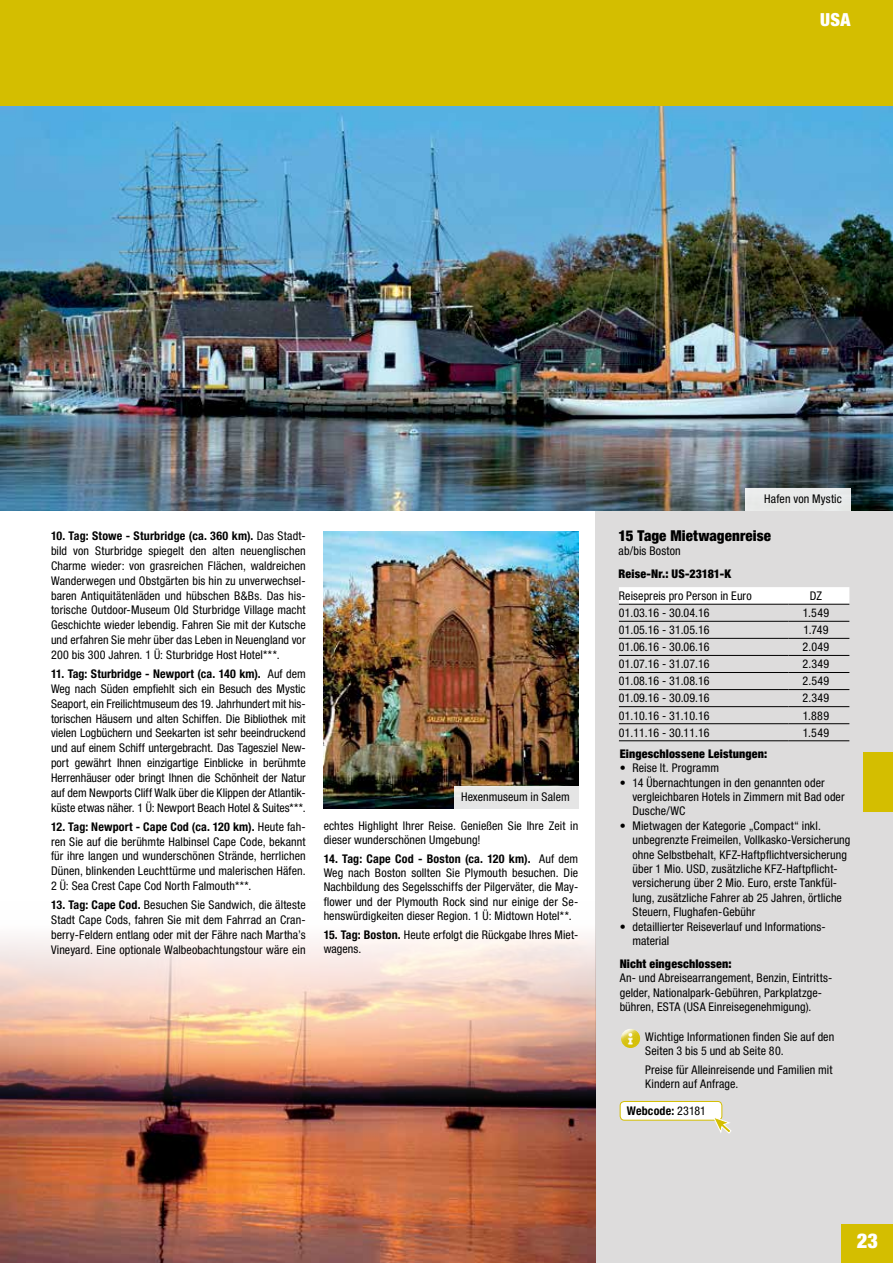
<style>
.page{position:relative;width:893px;height:1263px;background:#fff}
.page>*{position:absolute;margin:0;border:0;box-sizing:border-box;transform-origin:0 0}
.t1{font:900 condensed 20.4px "Helvetica Neue LT Std";color:#fff}
.t2{font:900 condensed 18px "Helvetica Neue LT Std";color:#fff}
.t3{font:900 condensed 15px "Helvetica Neue LT Std";letter-spacing:.005em;color:#000}
.t4{font:condensed 12px/14.9px "Helvetica Neue LT Std";letter-spacing:.005em;color:#000}
.t5{font:900 condensed 12px "Helvetica Neue LT Std";letter-spacing:.015em;color:#000}
.t6{font:700 condensed 12px "Helvetica Neue LT Std";letter-spacing:.015em;color:#000}
.s1{font-weight:700}
.s2{font-weight:400}
</style>
<div class="page">
<div style="left:595px;top:510px;width:298px;height:753px;background:#dddcdc"></div>
<div style="left:0;top:0;width:893px;height:106px;background:#d4be00"></div>
<div style="left:863px;top:753px;width:30px;height:59px;background:#d4be00"></div>
<img style="left:0;top:106px;width:893px;height:404px">
<div style="left:619px;top:587px;width:230px;height:17px;background:#fff"></div>
<hr style="left:619px;top:604px;width:170px;height:1px;background:#000">
<hr style="left:619px;top:621px;width:170px;height:1px;background:#000">
<hr style="left:619px;top:638px;width:170px;height:1px;background:#000">
<hr style="left:619px;top:655px;width:170px;height:1px;background:#000">
<hr style="left:619px;top:672px;width:170px;height:1px;background:#000">
<hr style="left:619px;top:689px;width:170px;height:1px;background:#000">
<hr style="left:619px;top:706px;width:170px;height:1px;background:#000">
<hr style="left:619px;top:723px;width:170px;height:1px;background:#000">
<hr style="left:619px;top:740px;width:170px;height:1px;background:#000">
<hr style="left:789px;top:604px;width:60px;height:1px;background:#000">
<hr style="left:789px;top:621px;width:60px;height:1px;background:#000">
<hr style="left:789px;top:638px;width:60px;height:1px;background:#000">
<hr style="left:789px;top:655px;width:60px;height:1px;background:#000">
<hr style="left:789px;top:672px;width:60px;height:1px;background:#000">
<hr style="left:789px;top:689px;width:60px;height:1px;background:#000">
<hr style="left:789px;top:706px;width:60px;height:1px;background:#000">
<hr style="left:789px;top:723px;width:60px;height:1px;background:#000">
<hr style="left:789px;top:740px;width:60px;height:1px;background:#000">
<div style="left:745px;top:488px;width:105px;height:22px;background:#e8e9e9"></div>
<img style="left:0;top:932px;width:595px;height:331px">
<div style="left:842px;top:1225px;width:51px;height:38px;background:#d4be00"></div>
<img style="left:621px;top:1029px;width:19px;height:19px;border-radius:10px">
<div style="left:620px;top:1101px;width:102px;height:19px;background:#fff;border-radius:4px"></div>
<div style="left:620px;top:1101px;width:102px;height:19px;border:1px solid #d4be00;border-radius:4px"></div>
<svg style="left:713px;top:1117px;width:18px;height:16px"></svg>
<img style="left:323px;top:531px;width:255px;height:277px">
<div style="left:454px;top:786px;width:124px;height:22px;background:#e5e5e5"></div>
<h2 class="t2" style="left:820px;top:8px;width:32px">USA</h2>
<p class="t4" style="left:51px;top:528px;width:256px;text-align:justify"><span class="s1">10. Tag: Stowe - Sturbridge (ca. 360 km).</span> Das Stadt&shy;bild von Sturbridge spiegelt den alten neuenglischen Charme wieder: von grasreichen Flächen, waldreichen Wanderwegen und Obstgärten bis hin zu unverwechsel&shy;baren Antiquitätenläden und hübschen B&amp;Bs. Das his&shy;torische Outdoor-Museum Old Sturbridge Village macht Geschichte wieder lebendig. Fahren Sie mit der Kutsche und erfahren Sie mehr über das Leben in Neuengland vor 200 bis 300 Jahren. 1 Ü: Sturbridge Host Hotel***.</p>
<p class="t4" style="left:51px;top:666px;width:256px;text-align:justify"><span class="s1">11. Tag: Sturbridge - Newport (ca. 140 km).</span> Auf dem Weg nach Süden empfiehlt sich ein Besuch des Mystic Seaport, ein Freilichtmuseum des 19. Jahrhundert mit his&shy;torischen Häusern und alten Schiffen. Die Bibliothek mit vielen Logbüchern und Seekarten ist sehr beeindruckend und auf einem Schiff untergebracht. Das Tagesziel New&shy;port gewährt Ihnen einzigartige Einblicke in berühmte Herrenhäuser oder bringt Ihnen die Schönheit der Natur auf dem Newports Cliff Walk über die Klippen der Atlantik&shy;küste etwas näher. 1 Ü: Newport Beach Hotel &amp; Suites***.</p>
<p class="t4" style="left:51px;top:819px;width:256px;text-align:justify"><span class="s1">12. Tag: Newport - Cape Cod (ca. 120 km).</span> Heute fah&shy;ren Sie auf die berühmte Halbinsel Cape Code, bekannt für ihre langen und wunderschönen Strände, herrlichen Dünen, blinkenden Leuchttürme und malerischen Häfen.<br>2 Ü: Sea Crest Cape Cod North Falmouth***.</p>
<p class="t4" style="left:51px;top:897px;width:256px;text-align:justify"><span class="s1">13. Tag: Cape Cod.</span> Besuchen Sie Sandwich, die älteste Stadt Cape Cods, fahren Sie mit dem Fahrrad an Cran&shy;berry-Feldern entlang oder mit der Fähre nach Martha’s Vineyard. Eine optionale Walbeobachtungstour wäre ein</p>
<p class="t4" style="left:461px;top:790px;width:110px">Hexenmuseum in Salem</p>
<p class="t4" style="left:324px;top:818px;width:256px;line-height:14.4px">echtes Highlight Ihrer Reise. Genießen Sie Ihre Zeit in dieser wunderschönen Umgebung!</p>
<p class="t4" style="left:324px;top:851px;width:256px;line-height:14.4px;text-align:justify"><span class="s1">14. Tag: Cape Cod - Boston (ca. 120 km).</span> Auf dem Weg nach Boston sollten Sie Plymouth besuchen. Die Nachbildung des Segelsschiffs der Pilgerväter, die May&shy;flower und der Plymouth Rock sind nur einige der Se&shy;henswürdigkeiten dieser Region. 1 Ü: Midtown Hotel**.</p>
<p class="t4" style="left:324px;top:927px;width:256px;line-height:14.4px"><span class="s1">15. Tag: Boston.</span> Heute erfolgt die Rückgabe Ihres Miet&shy;wagens.</p>
<p class="t4" style="left:764px;top:492px;width:79px">Hafen von Mystic</p>
<p class="t3" style="left:619px;top:526px;width:154px">15 Tage Mietwagenreise</p>
<p class="t4" style="left:619px;top:543px;width:64px">ab/bis Boston</p>
<p class="t5" style="left:619px;top:566px;width:114px">Reise-Nr.: US-23181-K</p>
<p class="t4" style="left:619px;top:588px;width:134px">Reisepreis pro Person in Euro</p>
<p class="t4" style="left:810px;top:588px;width:14px">DZ</p>
<p class="t4" style="left:619px;top:605px;width:92px">01.03.16 - 30.04.16</p>
<p class="t4" style="left:803px;top:605px;width:28px">1.549</p>
<p class="t4" style="left:619px;top:622px;width:92px">01.05.16 - 31.05.16</p>
<p class="t4" style="left:803px;top:622px;width:26px">1.749</p>
<p class="t4" style="left:619px;top:639px;width:92px">01.06.16 - 30.06.16</p>
<p class="t4" style="left:803px;top:639px;width:28px">2.049</p>
<p class="t4" style="left:619px;top:656px;width:92px">01.07.16 - 31.07.16</p>
<p class="t4" style="left:803px;top:656px;width:28px">2.349</p>
<p class="t4" style="left:619px;top:674px;width:92px">01.08.16 - 31.08.16</p>
<p class="t4" style="left:803px;top:674px;width:28px">2.549</p>
<p class="t4" style="left:619px;top:691px;width:92px">01.09.16 - 30.09.16</p>
<p class="t4" style="left:803px;top:691px;width:28px">2.349</p>
<p class="t4" style="left:619px;top:708px;width:92px">01.10.16 - 31.10.16</p>
<p class="t4" style="left:803px;top:708px;width:28px">1.889</p>
<p class="t4" style="left:619px;top:725px;width:92px">01.11.16 - 30.11.16</p>
<p class="t4" style="left:803px;top:725px;width:28px">1.549</p>
<p class="t5" style="left:620px;top:746px;width:149px">Eingeschlossene Leistungen:</p>
<p class="t4" style="left:620px;top:760px;width:101px">• Reise lt. Programm</p>
<p class="t4" style="left:632px;top:775px;width:214px;line-height:14.4px;text-indent:-13px">• 14 Übernachtungen in den genannten oder vergleichbaren Hotels in Zimmern mit Bad oder<br>Dusche/WC</p>
<p class="t4" style="left:632px;top:818px;width:220px;line-height:14.4px;text-indent:-13px">• Mietwagen der Kategorie „Compact“ inkl. unbegrenzte Freimeilen, Vollkasko-Versicherung ohne Selbstbehalt, KFZ-Haftpflichtversicherung über 1 Mio. USD, zusätzliche KFZ-Haftpflicht&shy;versicherung über 2 Mio. Euro, erste Tankfül&shy;lung, zusätzliche Fahrer ab 25 Jahren, örtliche Steuern, Flughafen-Gebühr</p>
<p class="t4" style="left:632px;top:919px;width:194px;line-height:14.4px;text-indent:-13px">• detaillierter Reiseverlauf und Informations&shy;material</p>
<p class="t5" style="left:620px;top:956px;width:114px">Nicht eingeschlossen:</p>
<p class="t4" style="left:620px;top:971px;width:214px;line-height:14.4px">An- und Abreisearrangement, Benzin, Eintritts&shy;gelder, Nationalpark-Gebühren, Parkplatzge&shy;bühren, ESTA (USA Einreisegenehmigung).</p>
<p class="t4" style="left:645px;top:1029px;width:191px;line-height:14.4px">Wichtige Informationen finden Sie auf den<br>Seiten 3 bis 5 und ab Seite 80.</p>
<p class="t4" style="left:645px;top:1062px;width:189px;line-height:14.4px">Preise für Alleinreisende und Familien mit<br>Kindern auf Anfrage.</p>
<p class="t6" style="left:627px;top:1103px;width:81px">Webcode: <span class="s2">23181</span></p>
<h1 class="t1" style="left:857px;top:1228px;width:23px">23</h1>
</div>
